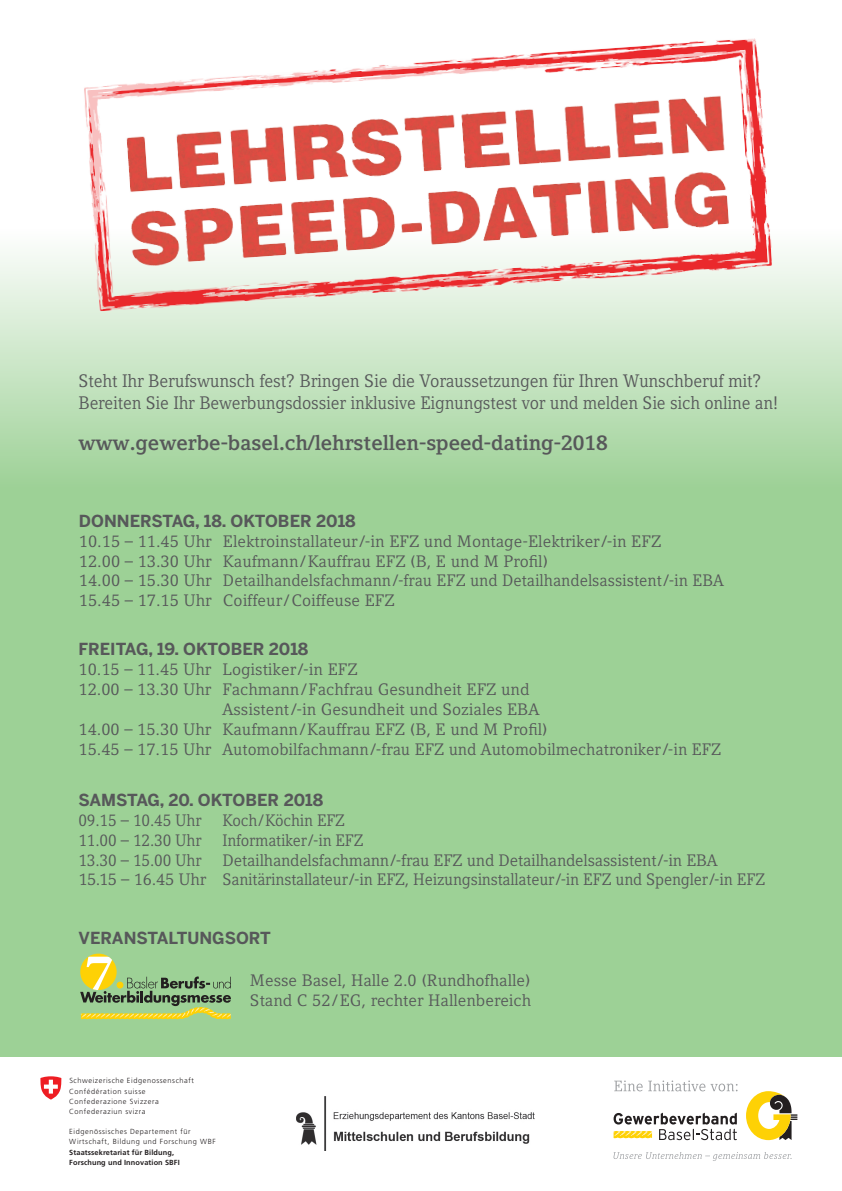
<style>
.page{position:relative;width:842px;height:1191px;background:#fff}
.page>*{position:absolute;margin:0;border:0;box-sizing:border-box;transform-origin:0 0}
.t1{font:700 21px "Compatil Letter LT Pro";color:#57585a}
.t2{font:18px/21.6px "Compatil Letter LT Pro";letter-spacing:-.01em;color:#57585a;scale:.95 1}
.t3{font:16.5px/19.8px "Compatil Letter LT Pro";color:#57585a}
.t4{font:700 16.5px "Benton Sans";color:#57585a}
.t5{font:16.5px "Compatil Letter LT Pro";color:#57585a;scale:.94 1}
.t6{font:300 7.4px/10.2px "Frutiger";letter-spacing:.08em;color:#231f20}
.t7{font:700 7.4px/10.2px "Frutiger";letter-spacing:.015em;color:#231f20}
</style>
<div class="page">
<div style="left:0;top:0;width:842px;height:1056px;background:#9dd196"></div>
<svg style="left:0;top:0;width:842px;height:463px;background:#d0e9cd"></svg>
<img style="left:51px;top:13px;width:731px;height:313px">
<svg style="left:40px;top:1076px;width:22px;height:23px"></svg>
<img style="left:296px;top:1096px;width:239px;height:54px">
<svg style="left:613px;top:1152px;width:178px;height:9px"></svg>
<svg style="left:746px;top:1091px;width:51px;height:49px"></svg>
<svg style="left:613px;top:1112px;width:124px;height:28px"></svg>
<svg style="left:614px;top:1080px;width:123px;height:11px"></svg>
<svg style="left:80px;top:953px;width:37px;height:37px"></svg>
<svg style="left:80px;top:956px;width:151px;height:63px"></svg>
<p class="t2" style="left:79px;top:370px;width:738px">Steht Ihr Berufswunsch fest? Bringen Sie die Voraussetzungen für Ihren Wunschberuf mit?<br>Bereiten Sie Ihr Bewerbungsdossier inklusive Eignungstest vor und melden Sie sich online an!</p>
<p class="t1" style="left:79px;top:430px;width:531px">www.gewerbe-basel.ch/lehrstellen-speed-dating-2018</p>
<p class="t4" style="left:79px;top:511px;width:278px">DONNERSTAG, 18. OKTOBER 2018</p>
<p class="t3" style="left:79px;top:531px;width:646px">10.15 – 11.45 Uhr Elektroinstallateur/-in EFZ und Montage-Elektriker/-in EFZ<br>12.00 – 13.30 Uhr Kaufmann/Kauffrau EFZ (B, E und M Profil)<br>14.00 – 15.30 Uhr Detailhandelsfachmann/-frau EFZ und Detailhandelsassistent/-in EBA 15.45 – 17.15 Uhr Coiffeur/Coiffeuse EFZ</p>
<p class="t4" style="left:79px;top:640px;width:231px">FREITAG, 19. OKTOBER 2018</p>
<p class="t3" style="left:79px;top:660px;width:281px">10.15 – 11.45 Uhr Logistiker/-in EFZ</p>
<p class="t3" style="left:79px;top:679px;width:452px">12.00 – 13.30 Uhr Fachmann/Fachfrau Gesundheit EFZ und</p>
<p class="t3" style="left:223px;top:699px;width:318px">Assistent/-in Gesundheit und Soziales EBA</p>
<p class="t3" style="left:79px;top:719px;width:471px">14.00 – 15.30 Uhr Kaufmann/Kauffrau EFZ (B, E und M Profil)</p>
<p class="t3" style="left:79px;top:739px;width:644px">15.45 – 17.15 Uhr Automobilfachmann/-frau EFZ und Automobilmechatroniker/-in EFZ</p>
<p class="t4" style="left:79px;top:790px;width:246px">SAMSTAG, 20. OKTOBER 2018</p>
<p class="t5" style="left:79px;top:810px;width:132px">09.15 – 10.45 Uhr</p>
<p class="t5" style="left:223px;top:810px;width:132px">Koch/Köchin EFZ</p>
<p class="t5" style="left:79px;top:830px;width:132px">11.00 – 12.30 Uhr</p>
<p class="t5" style="left:223px;top:830px;width:151px">Informatiker/-in EFZ</p>
<p class="t5" style="left:79px;top:850px;width:132px">13.30 – 15.00 Uhr</p>
<p class="t3" style="left:79px;top:850px;width:688px;text-indent:144px">Detailhandelsfachmann/-frau EFZ und Detailhandelsassistent/-in EBA<br>15.15 – 16.45 Uhr Sanitärinstallateur/-in EFZ, Heizungsinstallateur/-in EFZ und Spengler/-in EFZ</p>
<p class="t4" style="left:79px;top:928px;width:194px">VERANSTALTUNGSORT</p>
<p class="t3" style="left:250px;top:971px;width:283px">Messe Basel, Halle 2.0 (Rundhofhalle)<br>Stand C 52/EG, rechter Hallenbereich</p>
<p class="t6" style="left:69px;top:1075px;width:126px">Schweizerische Eidgenossenschaft<br>Confédération suisse<br>Confederazione Svizzera<br>Confederaziun svizra</p>
<p class="t6" style="left:69px;top:1126px;width:148px">Eidgenössisches Departement für<br>Wirtschaft, Bildung und Forschung WBF</p>
<p class="t7" style="left:69px;top:1147px;width:112px">Staatssekretariat für Bildung,<br>Forschung und Innovation SBFI</p>
</div>
